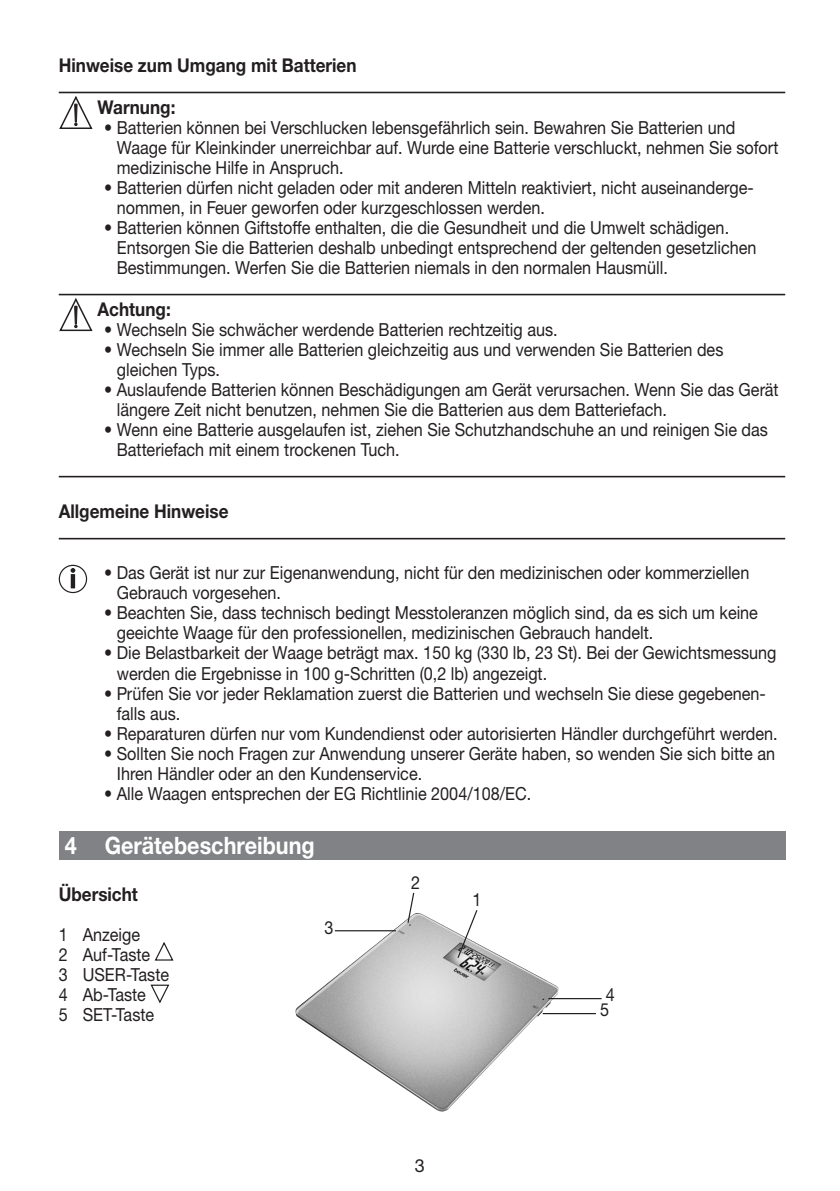
<style>
.page{position:relative;width:840px;height:1191px;background:#fff}
.page>*{position:absolute;margin:0;border:0;box-sizing:border-box;transform-origin:0 0}
.t1{font:700 24px "Helvetica Neue LTW1 G";color:#fff;scale:.9 1}
.t2{font:700 19px "Helvetica Neue LTW1 G";color:#231f20;scale:.9 1}
.t3{font:18px/20px "Helvetica Neue LTW1 G";color:#231f20;scale:.9 1}
.t4{font:18px "Helvetica Neue LTW1 G";color:#231f20}
</style>
<div class="page">
<hr style="left:59px;top:92px;width:725px;height:1px;background:#231f20">
<svg style="left:59px;top:96px;width:34px;height:33px"></svg>
<hr style="left:59px;top:294px;width:725px;height:1px;background:#231f20">
<svg style="left:59px;top:298px;width:34px;height:33px"></svg>
<hr style="left:59px;top:476px;width:725px;height:1px;background:#231f20">
<hr style="left:59px;top:538px;width:725px;height:1px;background:#231f20">
<div style="left:59px;top:565px;width:28px;height:28px;border:1px solid #231f20;border-radius:50%"></div>
<div style="left:71px;top:574px;width:4px;height:14px;border:2px solid #231f20"></div>
<svg style="left:70px;top:568px;width:5px;height:19px"></svg>
<div style="left:59px;top:831px;width:725px;height:28px;background:#808285"></div>
<svg style="left:154px;top:942px;width:20px;height:19px"></svg>
<svg style="left:150px;top:984px;width:20px;height:20px"></svg>
<img style="left:295px;top:913px;width:264px;height:199px">
<hr style="left:334px;top:930px;width:62px;height:1px;background:#231f20">
<hr style="left:548px;top:998px;width:53px;height:1px;background:#231f20">
<hr style="left:542px;top:1013px;width:53px;height:1px;background:#231f20">
<svg style="left:456px;top:910px;width:22px;height:49px"></svg>
<svg style="left:406px;top:892px;width:9px;height:32px"></svg>
<p class="t2" style="left:59px;top:54px;width:332px">Hinweise zum Umgang mit Batterien</p>
<p class="t2" style="left:97px;top:96px;width:88px">Warnung:</p>
<p class="t3" style="left:117px;top:118px;width:736px;text-indent:-13px">• Batterien können bei Verschlucken lebensgefährlich sein. Bewahren Sie Batterien und<br>Waage für Kleinkinder unerreichbar auf. Wurde eine Batterie verschluckt, nehmen Sie sofort medizinische Hilfe in Anspruch.</p>
<p class="t3" style="left:117px;top:178px;width:708px;text-indent:-13px">• Batterien dürfen nicht geladen oder mit anderen Mitteln reaktiviert, nicht auseinanderge&shy;nommen, in Feuer geworfen oder kurzgeschlossen werden.</p>
<p class="t3" style="left:117px;top:218px;width:712px;text-indent:-13px">• Batterien können Giftstoffe enthalten, die die Gesundheit und die Umwelt schädigen.<br>Entsorgen Sie die Batterien deshalb unbedingt entsprechend der geltenden gesetzlichen<br>Bestimmungen. Werfen Sie die Batterien niemals in den normalen Hausmüll.</p>
<p class="t2" style="left:97px;top:298px;width:83px">Achtung:</p>
<p class="t3" style="left:104px;top:320px;width:505px">• Wechseln Sie schwächer werdende Batterien rechtzeitig aus.</p>
<p class="t3" style="left:117px;top:340px;width:675px;text-indent:-13px">• Wechseln Sie immer alle Batterien gleichzeitig aus und verwenden Sie Batterien des gleichen Typs.</p>
<p class="t3" style="left:117px;top:380px;width:736px;text-indent:-13px">• Auslaufende Batterien können Beschädigungen am Gerät verursachen. Wenn Sie das Gerät längere Zeit nicht benutzen, nehmen Sie die Batterien aus dem Batteriefach.</p>
<p class="t3" style="left:117px;top:420px;width:724px;text-indent:-13px">• Wenn eine Batterie ausgelaufen ist, ziehen Sie Schutzhandschuhe an und reinigen Sie das<br>Batteriefach mit einem trockenen Tuch.</p>
<p class="t2" style="left:59px;top:500px;width:190px">Allgemeine Hinweise</p>
<p class="t3" style="left:117px;top:563px;width:704px;text-indent:-13px">• Das Gerät ist nur zur Eigenanwendung, nicht für den medizinischen oder kommerziellen<br>Gebrauch vorgesehen.</p>
<p class="t3" style="left:117px;top:603px;width:713px;text-indent:-13px">• Beachten Sie, dass technisch bedingt Messtoleranzen möglich sind, da es sich um keine geeichte Waage für den professionellen, medizinischen Gebrauch handelt.</p>
<p class="t3" style="left:117px;top:643px;width:734px;text-indent:-13px">• Die Belastbarkeit der Waage beträgt max. 150 kg (330 lb, 23 St). Bei der Gewichtsmessung werden die Ergebnisse in 100 g-Schritten (0,2 lb) angezeigt.</p>
<p class="t3" style="left:117px;top:683px;width:722px;text-indent:-13px">• Prüfen Sie vor jeder Reklamation zuerst die Batterien und wechseln Sie diese gegebenen&shy;falls aus.</p>
<p class="t3" style="left:104px;top:723px;width:749px">• Reparaturen dürfen nur vom Kundendienst oder autorisierten Händler durchgeführt werden.</p>
<p class="t3" style="left:117px;top:743px;width:732px;text-indent:-13px">• Sollten Sie noch Fragen zur Anwendung unserer Geräte haben, so wenden Sie sich bitte an<br>Ihren Händler oder an den Kundenservice.</p>
<p class="t3" style="left:104px;top:783px;width:476px">• Alle Waagen entsprechen der EG Richtlinie 2004/108/EC.</p>
<h1 class="t1" style="left:65px;top:830px;width:279px">4 Gerätebeschreibung</h1>
<p class="t2" style="left:59px;top:882px;width:89px">Übersicht</p>
<p class="t3" style="left:59px;top:924px;width:124px">1 Anzeige<br>2 Auf-Taste<br>3 USER-Taste<br>4 Ab-Taste<br>5 SET-Taste</p>
<p class="t3" style="left:411px;top:872px;width:12px">2</p>
<p class="t3" style="left:472px;top:889px;width:12px">1</p>
<p class="t3" style="left:324px;top:917px;width:12px">3</p>
<p class="t3" style="left:600px;top:987px;width:18px;line-height:15px;text-align:center">4<br>5</p>
<p class="t4" style="left:415px;top:1154px;width:12px">3</p>
</div>
